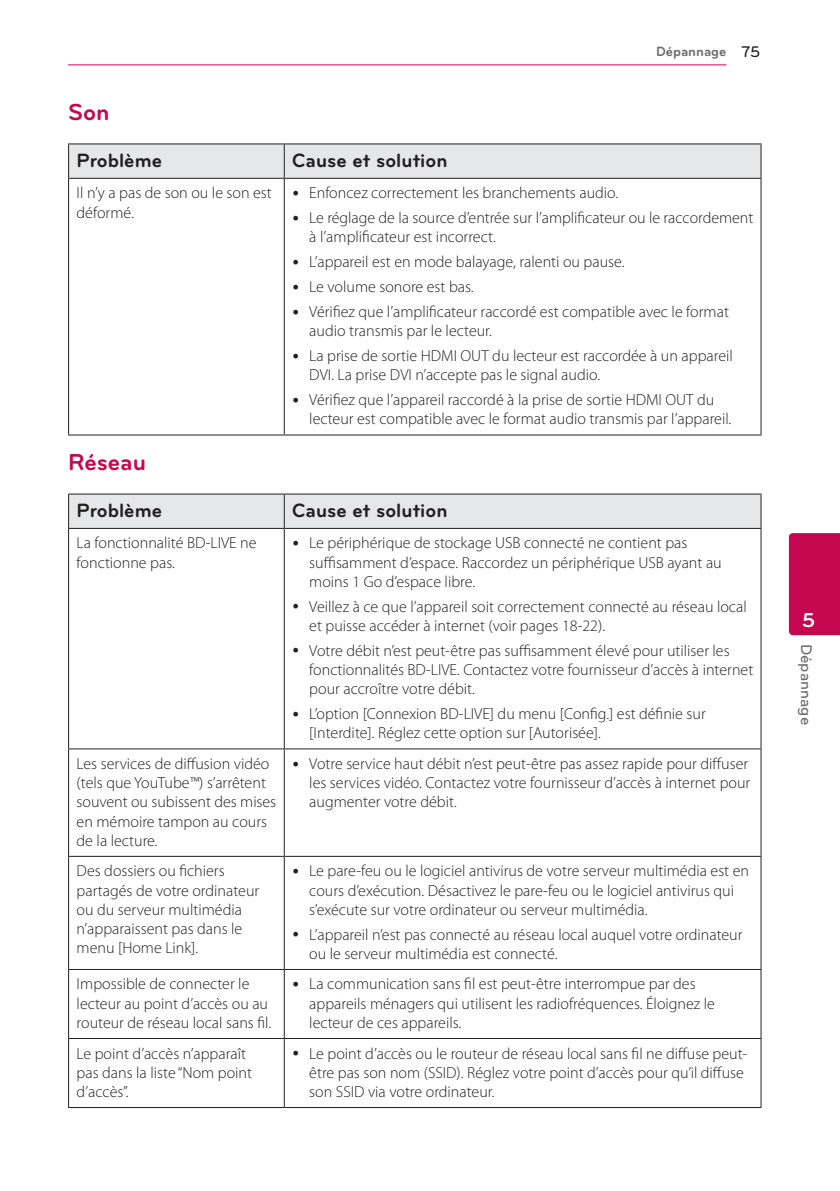
<style>
.page{position:relative;width:840px;height:1191px;background:#fff}
.page>*{position:absolute;margin:0;border:0;box-sizing:border-box;transform-origin:0 0}
.Title_2{font:700 24px "Bryant LG";color:#c50750}
.t1{font:700 21px "Bryant LG";color:#fff}
.Title_3{font:700 20px "Bryant LG";color:#231f20}
.Content_text_Bullet{font:300 16px/19.2px "Myriad Pro";color:#231f20}
.Content_text_Light{font:300 16px/19.2px "Myriad Pro";color:#231f20}
.Chapter_Title_Side{font:500 16px "Bryant LG";color:#6c6d70}
.Page_No_Right{font:500 16px "Bryant LG";color:#231f20}
.Chapter_Title_Top_R{font:700 14px "Bryant LG";color:#6c6d70}
</style>
<div class="page">
<hr style="left:68px;top:64px;width:658px;height:1px;background:#c50750">
<div style="left:788px;top:533px;width:51px;height:102px;background:#c50750"></div>
<div style="left:69px;top:144px;width:691px;height:34px;background:#e6e7e9"></div>
<hr style="left:68px;top:143px;width:216px;height:1px;background:#231f20">
<hr style="left:68px;top:144px;width:1px;height:34px;background:#231f20">
<hr style="left:284px;top:143px;width:477px;height:1px;background:#231f20">
<hr style="left:283px;top:144px;width:1px;height:34px;background:#231f20">
<hr style="left:760px;top:144px;width:1px;height:34px;background:#231f20">
<hr style="left:68px;top:179px;width:1px;height:255px;background:#231f20">
<hr style="left:283px;top:179px;width:1px;height:255px;background:#231f20">
<hr style="left:760px;top:179px;width:1px;height:255px;background:#231f20">
<hr style="left:68px;top:178px;width:216px;height:1px;background:#231f20">
<hr style="left:284px;top:178px;width:477px;height:1px;background:#231f20">
<hr style="left:68px;top:434px;width:216px;height:1px;background:#231f20">
<hr style="left:284px;top:434px;width:477px;height:1px;background:#231f20">
<div style="left:69px;top:494px;width:691px;height:34px;background:#e6e7e9"></div>
<hr style="left:68px;top:493px;width:216px;height:1px;background:#231f20">
<hr style="left:68px;top:494px;width:1px;height:34px;background:#231f20">
<hr style="left:284px;top:493px;width:477px;height:1px;background:#231f20">
<hr style="left:283px;top:494px;width:1px;height:34px;background:#231f20">
<hr style="left:760px;top:494px;width:1px;height:34px;background:#231f20">
<hr style="left:68px;top:529px;width:1px;height:219px;background:#231f20">
<hr style="left:283px;top:529px;width:1px;height:219px;background:#231f20">
<hr style="left:760px;top:529px;width:1px;height:219px;background:#231f20">
<hr style="left:68px;top:749px;width:1px;height:107px;background:#231f20">
<hr style="left:283px;top:749px;width:1px;height:107px;background:#231f20">
<hr style="left:760px;top:749px;width:1px;height:107px;background:#231f20">
<hr style="left:68px;top:857px;width:1px;height:112px;background:#231f20">
<hr style="left:283px;top:857px;width:1px;height:112px;background:#231f20">
<hr style="left:760px;top:857px;width:1px;height:112px;background:#231f20">
<hr style="left:68px;top:970px;width:1px;height:68px;background:#231f20">
<hr style="left:283px;top:970px;width:1px;height:68px;background:#231f20">
<hr style="left:760px;top:970px;width:1px;height:68px;background:#231f20">
<hr style="left:68px;top:1039px;width:1px;height:68px;background:#231f20">
<hr style="left:283px;top:1039px;width:1px;height:68px;background:#231f20">
<hr style="left:760px;top:1039px;width:1px;height:68px;background:#231f20">
<hr style="left:68px;top:528px;width:216px;height:1px;background:#231f20">
<hr style="left:284px;top:528px;width:477px;height:1px;background:#231f20">
<hr style="left:68px;top:748px;width:216px;height:1px;background:#231f20">
<hr style="left:284px;top:748px;width:477px;height:1px;background:#231f20">
<hr style="left:68px;top:856px;width:216px;height:1px;background:#231f20">
<hr style="left:284px;top:856px;width:477px;height:1px;background:#231f20">
<hr style="left:68px;top:969px;width:216px;height:1px;background:#231f20">
<hr style="left:284px;top:969px;width:477px;height:1px;background:#231f20">
<hr style="left:68px;top:1038px;width:216px;height:1px;background:#231f20">
<hr style="left:284px;top:1038px;width:477px;height:1px;background:#231f20">
<hr style="left:68px;top:1107px;width:216px;height:1px;background:#231f20">
<hr style="left:284px;top:1107px;width:477px;height:1px;background:#231f20">
<p class="Chapter_Title_Top_R" style="left:655px;top:43px;width:72px">Dépannage</p>
<p class="Page_No_Right" style="left:740px;top:42px;width:21px">75</p>
<p class="Title_2" style="left:68px;top:97px;width:43px">Son</p>
<p class="Title_3" style="left:77px;top:148px;width:87px">Problème</p>
<p class="Title_3" style="left:292px;top:148px;width:157px">Cause et solution</p>
<p class="Content_text_Light" style="left:77px;top:183px;width:197px">Il n’y a pas de son ou le son est déformé.</p>
<p class="Content_text_Bullet" style="left:309px;top:183px;width:310px">Enfoncez correctement les branchements audio.</p>
<p class="Content_text_Bullet" style="left:309px;top:208px;width:445px">Le réglage de la source d’entrée sur l’amplificateur ou le raccordement à l’amplificateur est incorrect.</p>
<p class="Content_text_Bullet" style="left:309px;top:252px;width:316px">L’appareil est en mode balayage, ralenti ou pause.</p>
<p class="Content_text_Bullet" style="left:309px;top:277px;width:166px">Le volume sonore est bas.</p>
<p class="Content_text_Bullet" style="left:309px;top:302px;width:421px">Vérifiez que l’amplificateur raccordé est compatible avec le format audio transmis par le lecteur.</p>
<p class="Content_text_Bullet" style="left:309px;top:346px;width:425px">La prise de sortie HDMI OUT du lecteur est raccordée à un appareil<br>DVI. La prise DVI n’accepte pas le signal audio.</p>
<p class="Content_text_Bullet" style="left:309px;top:390px;width:423px">Vérifiez que l’appareil raccordé à la prise de sortie HDMI OUT du lecteur est compatible avec le format audio transmis par l’appareil.</p>
<p class="Title_2" style="left:68px;top:447px;width:79px">Réseau</p>
<p class="Title_3" style="left:77px;top:498px;width:87px">Problème</p>
<p class="Title_3" style="left:292px;top:498px;width:157px">Cause et solution</p>
<p class="Content_text_Light" style="left:77px;top:533px;width:181px">La fonctionnalité BD-LIVE ne fonctionne pas.</p>
<p class="Content_text_Bullet" style="left:309px;top:533px;width:413px">Le périphérique de stockage USB connecté ne contient pas suffisamment d’espace. Raccordez un périphérique USB ayant au moins 1 Go d’espace libre.</p>
<p class="Content_text_Bullet" style="left:309px;top:596px;width:438px">Veillez à ce que l’appareil soit correctement connecté au réseau local et puisse accéder à internet (voir pages 18-22).</p>
<p class="Content_text_Bullet" style="left:309px;top:640px;width:445px">Votre débit n’est peut-être pas suffisamment élevé pour utiliser les fonctionnalités BD-LIVE. Contactez votre fournisseur d’accès à internet pour accroître votre débit.</p>
<p class="Content_text_Bullet" style="left:309px;top:704px;width:398px">L’option [Connexion BD-LIVE] du menu [Config.] est définie sur [Interdite]. Réglez cette option sur [Autorisée].</p>
<p class="Content_text_Light" style="left:77px;top:754px;width:201px">Les services de diffusion vidéo (tels que YouTube™) s’arrêtent souvent ou subissent des mises en mémoire tampon au cours de la lecture.</p>
<p class="Content_text_Bullet" style="left:309px;top:754px;width:442px">Votre service haut débit n’est peut-être pas assez rapide pour diffuser les services vidéo. Contactez votre fournisseur d’accès à internet pour augmenter votre débit.</p>
<p class="Content_text_Light" style="left:77px;top:861px;width:184px">Des dossiers ou fichiers partagés de votre ordinateur ou du serveur multimédia n’apparaissent pas dans le menu [Home Link].</p>
<p class="Content_text_Bullet" style="left:309px;top:861px;width:441px">Le pare-feu ou le logiciel antivirus de votre serveur multimédia est en cours d’exécution. Désactivez le pare-feu ou le logiciel antivirus qui s’exécute sur votre ordinateur ou serveur multimédia.</p>
<p class="Content_text_Bullet" style="left:309px;top:924px;width:434px">L’appareil n’est pas connecté au réseau local auquel votre ordinateur ou le serveur multimédia est connecté.</p>
<p class="Content_text_Light" style="left:77px;top:974px;width:196px">Impossible de connecter le lecteur au point d’accès ou au routeur de réseau local sans fil.</p>
<p class="Content_text_Bullet" style="left:309px;top:974px;width:407px">La communication sans fil est peut-être interrompue par des appareils ménagers qui utilisent les radiofréquences. Éloignez le lecteur de ces appareils.</p>
<p class="Content_text_Light" style="left:77px;top:1043px;width:177px">Le point d’accès n’apparaît pas dans la liste “Nom point d’accès”.</p>
<p class="Content_text_Bullet" style="left:309px;top:1043px;width:439px">Le point d’accès ou le routeur de réseau local sans fil ne diffuse peut&shy;être pas son nom (SSID). Réglez votre point d’accès pour qu’il diffuse son SSID via votre ordinateur.</p>
<p class="t1" style="left:801px;top:606px;width:15px">5</p>
<p class="Chapter_Title_Side" style="left:815px;top:643px;width:83px;rotate:90deg">Dépannage</p>
</div>
